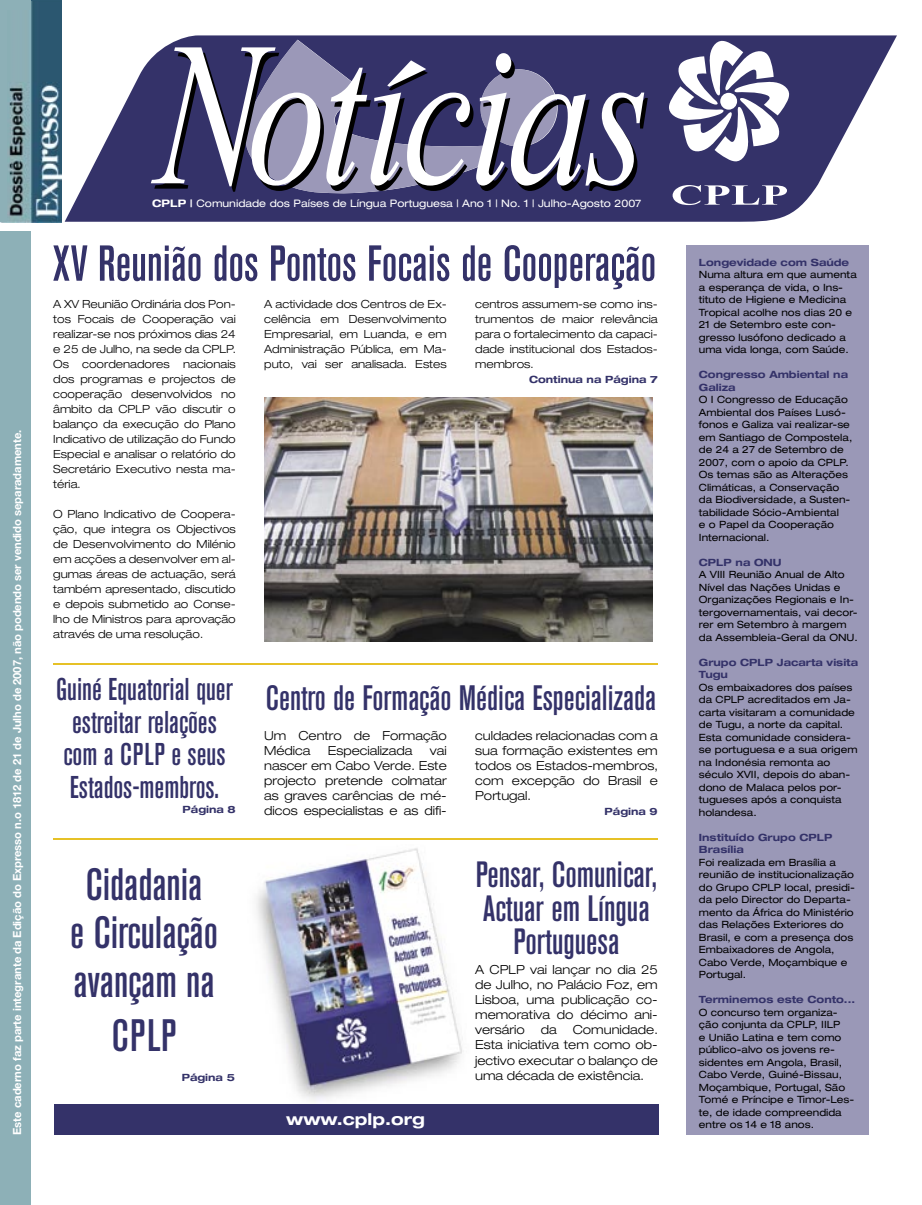
<style>
.page{position:relative;width:922px;height:1205px;background:#fff}
.page>*{position:absolute;margin:0;border:0;box-sizing:border-box;transform-origin:0 0}
.t1{font:500 condensed 50px "Akzidenz Grotesk BE";color:#343269}
.t2{font:500 condensed 45px/48.8px "Akzidenz Grotesk BE";color:#343269;text-align:center}
.t3{font:500 condensed 36.25px/33.8px "Akzidenz Grotesk BE";color:#343269;text-align:center}
.t4{font:500 condensed 35px "Akzidenz Grotesk BE";color:#343269}
.t5{font:500 condensed 31.25px/32.5px "Akzidenz Grotesk BE";color:#343269}
.t6{font:700 expanded 16.25px "Helvetica Neue";color:#fff}
.t7{font:300 expanded 12.5px/15px "Helvetica Neue";color:#000;text-align:justify}
.t8{font:300 expanded 11.25px/15px "Helvetica Neue";color:#000;text-align:justify}
.t9{font:700 11.25px "Helvetica Neue";letter-spacing:-.005em;color:#fff}
.t10{font:expanded 10.38px "Helvetica Neue";color:#fff}
.t11{font:expanded 10px/12.5px "Helvetica Neue";color:#000}
.t12{font:700 expanded 10px/12.5px "Helvetica Neue";color:#343269}
.s1{font-weight:700}
</style>
<div class="page">
<img style="left:256px;top:848px;width:206px;height:254px">
<svg style="left:65px;top:35px;width:831px;height:187px;fill:#343269"></svg>
<svg style="left:672px;top:185px;width:114px;height:20px"></svg>
<svg style="left:668px;top:40px;width:121px;height:122px"></svg>
<div style="left:720px;top:93px;width:17px;height:17px;background:#fff;border-radius:50%"></div>
<svg style="left:151px;top:40px;width:496px;height:158px"></svg>
<hr style="left:31px;top:0;width:31px;height:4px;background:#2b5870">
<div style="left:686px;top:246px;width:182px;height:889px;background:#9a98b7"></div>
<div style="left:0;top:231px;width:31px;height:974px;background:#8db0b7"></div>
<hr style="left:53px;top:663px;width:604px;height:2px;background:#e6c126">
<hr style="left:53px;top:838px;width:604px;height:1px;background:#e6c126">
<img style="left:7px;top:1px;width:55px;height:221px">
<img style="left:264px;top:398px;width:388px;height:243px">
<div style="left:0;top:0;width:7px;height:222px;background:#8db0b7"></div>
<div style="left:0;top:0;width:31px;height:10px;background:#8db0b7"></div>
<div style="left:54px;top:1104px;width:604px;height:31px;background:#343269"></div>
<p class="t9" style="left:10px;top:1135px;width:706px;rotate:-90deg">Este caderno faz parte integrante da Edição do Expresso n.o 1812 de 21 de Julho de 2007, não podendo ser vendido separadamente.</p>
<p class="t10" style="left:152px;top:197px;width:490px"><span class="s1">CPLP |</span> Comunidade dos Países de Língua Portuguesa | Ano 1 | No. 1 | Julho-Agosto 2007</p>
<h1 class="t1" style="left:53px;top:236px;width:604px">XV Reunião dos Pontos Focais de Cooperação</h1>
<p class="t12" style="left:698px;top:256px;width:152px">Longevidade com Saúde</p>
<p class="t11" style="left:698px;top:268px;width:159px">Numa altura em que aumenta a esperança de vida, o Ins&shy;tituto de Higiene e Medicina<br>Tropical acolhe nos dias 20 e<br>21 de Setembro este con&shy;gresso lusófono dedicado a uma vida longa, com Saúde.</p>
<p class="t12" style="left:698px;top:368px;width:151px">Congresso Ambiental na<br>Galiza</p>
<p class="t11" style="left:698px;top:393px;width:155px">O I Congresso de Educação<br>Ambiental dos Países Lusó&shy;fonos e Galiza vai realizar-se em Santiago de Compostela, de 24 a 27 de Setembro de<br>2007, com o apoio da CPLP.<br>Os temas são as Alterações<br>Climáticas, a Conservação da Biodiversidade, a Susten&shy;tabilidade Sócio-Ambiental<br>e o Papel da Cooperação<br>Internacional.</p>
<p class="t12" style="left:698px;top:556px;width:84px">CPLP na ONU</p>
<p class="t11" style="left:698px;top:568px;width:160px">A VIII Reunião Anual de Alto<br>Nível das Nações Unidas e<br>Organizações Regionais e In&shy;tergovernamentais, vai decor&shy;rer em Setembro à margem da Assembleia-Geral da ONU.</p>
<p class="t12" style="left:698px;top:656px;width:161px">Grupo CPLP Jacarta visita<br>Tugu</p>
<p class="t11" style="left:698px;top:681px;width:160px">Os embaixadores dos países da CPLP acreditados em Ja&shy;carta visitaram a comunidade de Tugu, a norte da capital.<br>Esta comunidade considera&shy;se portuguesa e a sua origem na Indonésia remonta ao século XVII, depois do aban&shy;dono de Malaca pelos por&shy;tugueses após a conquista holandesa.</p>
<p class="t12" style="left:698px;top:831px;width:135px">Instituído Grupo CPLP<br>Brasília</p>
<p class="t11" style="left:698px;top:856px;width:157px">Foi realizada em Brasília a reunião de institucionalização do Grupo CPLP local, presidi&shy;da pelo Director do Departa&shy;mento da África do Ministério das Relações Exteriores do<br>Brasil, e com a presença dos<br>Embaixadores de Angola,<br>Cabo Verde, Moçambique e<br>Portugal.</p>
<p class="t12" style="left:698px;top:993px;width:158px">Terminemos este Conto...</p>
<p class="t11" style="left:698px;top:1006px;width:157px">O concurso tem organiza&shy;ção conjunta da CPLP, IILP<br>e União Latina e tem como público-alvo os jovens re&shy;sidentes em Angola, Brasil,<br>Cabo Verde, Guiné-Bissau,<br>Moçambique, Portugal, São<br>Tomé e Príncipe e Timor-Les&shy;te, de idade compreendida</p>
<p class="t8" style="left:53px;top:297px;width:184px">A XV Reunião Ordinária dos Pon&shy;tos Focais de Cooperação vai realizar-se nos próximos dias 24 e 25 de Julho, na sede da CPLP.<br>Os coordenadores nacionais dos programas e projectos de cooperação desenvolvidos no âmbito da CPLP vão discutir o balanço da execução do Plano Indicativo de utilização do Fundo Especial e analisar o relatório do Secretário Executivo nesta ma&shy;téria.</p>
<p class="t8" style="left:53px;top:507px;width:184px">O Plano Indicativo de Coopera&shy;ção, que integra os Objectivos de Desenvolvimento do Milénio em acções a desenvolver em al&shy;gumas áreas de actuação, será também apresentado, discutido e depois submetido ao Conse&shy;lho de Ministros para aprovação através de uma resolução.</p>
<p class="t8" style="left:264px;top:297px;width:184px">A actividade dos Centros de Ex&shy;celência em Desenvolvimento Empresarial, em Luanda, e em Administração Pública, em Ma&shy;puto, vai ser analisada. Estes</p>
<p class="t8" style="left:475px;top:297px;width:184px">centros assumem-se como ins&shy;trumentos de maior relevância para o fortalecimento da capaci&shy;dade institucional dos Estados&shy;membros.</p>
<p class="t12" style="left:529px;top:373px;width:130px">Continua na Página 7</p>
<h3 class="t5" style="left:56px;top:674px;width:178px">Guiné Equatorial quer estreitar relações com a CPLP e seus<br>Estados-membros.</h3>
<p class="t12" style="left:182px;top:803px;width:55px">Página 8</p>
<h3 class="t4" style="left:266px;top:679px;width:391px">Centro de Formação Médica Especializada</h3>
<p class="t7" style="left:264px;top:728px;width:184px">Um Centro de Formação<br>Médica</p>
<p class="t7" style="left:475px;top:728px;width:184px">culdades relacionadas com a sua formação existentes em todos os Estados-membros, com excepção do Brasil e Portugal.</p>
<p class="t12" style="left:604px;top:805px;width:55px">Página 9</p>
<p class="t7" style="left:264px;top:743px;width:184px;text-indent:166px">vai nascer em Cabo Verde. Este projecto pretende colmatar as graves carências de mé&shy;dicos especialistas e as difi-</p>
<p class="t7" style="left:328px;top:743px;width:86px">Especializada</p>
<h3 class="t3" style="left:475px;top:858px;width:183px">Pensar, Comunicar,<br>Actuar em Língua<br>Portuguesa</h3>
<p class="t7" style="left:475px;top:962px;width:184px">A CPLP vai lançar no dia 25 de Julho, no Palácio Foz, em Lisboa, uma publicação co&shy;memorativa do décimo ani&shy;versário</p>
<h2 class="t2" style="left:70px;top:861px;width:149px">Cidadania<br>e Circulação avançam na</h2>
<h2 class="t2" style="left:112px;top:1012px;width:66px">CPLP</h2>
<p class="t12" style="left:182px;top:1071px;width:55px">Página 5</p>
<p class="t7" style="left:475px;top:1022px;width:184px;text-indent:98px">Comunidade.<br>Esta iniciativa tem como ob&shy;jectivo executar o balanço de uma década de existência.</p>
<p class="t7" style="left:540px;top:1022px;width:17px">da</p>
<h3 class="t6" style="left:286px;top:1108px;width:140px">www.cplp.org</h3>
<p class="t11" style="left:698px;top:1118px;width:117px">entre os 14 e 18 anos.</p>
</div>
